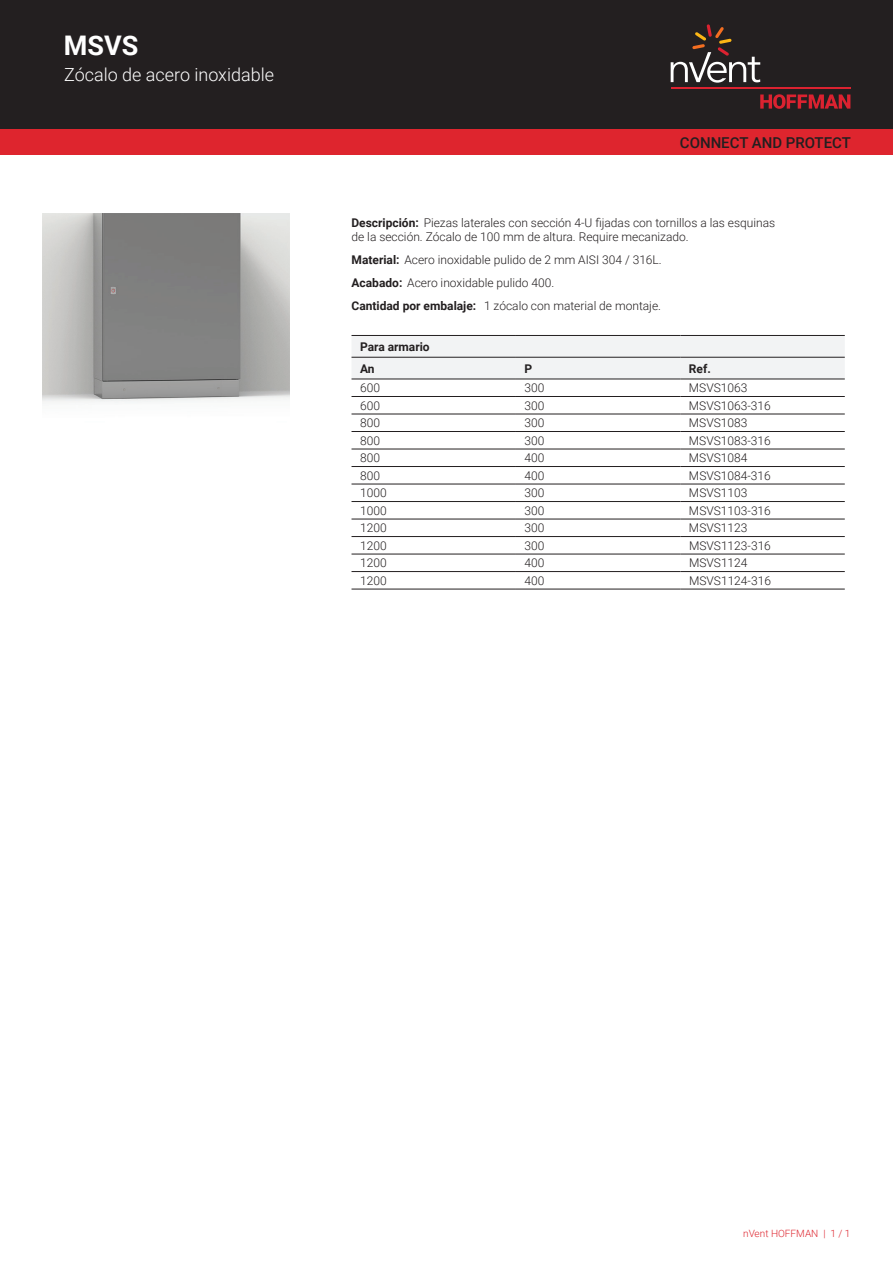
<style>
.page{position:relative;width:893px;height:1263px;background:#fff}
.page>*{position:absolute;margin:0;border:0;box-sizing:border-box;transform-origin:0 0}
.t1{font:700 27px "Roboto";color:#fff}
.t2{font:300 18px "Roboto";color:#fff}
.t3{font:500 15px "Roboto";color:#231f20}
.t4{font:300 12px/23px "Roboto";color:#231f20}
.t5{font:700 12px/21.8px "Roboto";color:#231f20}
.t6{font:300 10.05px "Roboto";color:#de252e}
.s1{font-weight:700}
</style>
<div class="page">
<div style="left:0;top:0;width:893px;height:129px;background:#231f20"></div>
<svg style="left:760px;top:94px;width:90px;height:15px"></svg>
<hr style="left:671px;top:88px;width:179px;height:1px;background:#db2230">
<svg style="left:671px;top:24px;width:89px;height:59px"></svg>
<div style="left:0;top:129px;width:893px;height:26px;background:#de252e"></div>
<div style="left:351px;top:336px;width:494px;height:43px;background:#f2f3f4"></div>
<hr style="left:351px;top:335px;width:165px;height:1px;background:#231f20">
<hr style="left:516px;top:335px;width:164px;height:1px;background:#231f20">
<hr style="left:680px;top:335px;width:165px;height:1px;background:#231f20">
<hr style="left:351px;top:396px;width:165px;height:1px;background:#231f20">
<hr style="left:516px;top:396px;width:164px;height:1px;background:#231f20">
<hr style="left:680px;top:396px;width:165px;height:1px;background:#231f20">
<hr style="left:351px;top:414px;width:165px;height:1px;background:#231f20">
<hr style="left:516px;top:414px;width:164px;height:1px;background:#231f20">
<hr style="left:680px;top:414px;width:165px;height:1px;background:#231f20">
<hr style="left:351px;top:431px;width:165px;height:1px;background:#231f20">
<hr style="left:516px;top:431px;width:164px;height:1px;background:#231f20">
<hr style="left:680px;top:431px;width:165px;height:1px;background:#231f20">
<hr style="left:351px;top:449px;width:165px;height:1px;background:#231f20">
<hr style="left:516px;top:449px;width:164px;height:1px;background:#231f20">
<hr style="left:680px;top:449px;width:165px;height:1px;background:#231f20">
<hr style="left:351px;top:466px;width:165px;height:1px;background:#231f20">
<hr style="left:516px;top:466px;width:164px;height:1px;background:#231f20">
<hr style="left:680px;top:466px;width:165px;height:1px;background:#231f20">
<hr style="left:351px;top:484px;width:165px;height:1px;background:#231f20">
<hr style="left:516px;top:484px;width:164px;height:1px;background:#231f20">
<hr style="left:680px;top:484px;width:165px;height:1px;background:#231f20">
<hr style="left:351px;top:501px;width:165px;height:1px;background:#231f20">
<hr style="left:516px;top:501px;width:164px;height:1px;background:#231f20">
<hr style="left:680px;top:501px;width:165px;height:1px;background:#231f20">
<hr style="left:351px;top:519px;width:165px;height:1px;background:#231f20">
<hr style="left:516px;top:519px;width:164px;height:1px;background:#231f20">
<hr style="left:680px;top:519px;width:165px;height:1px;background:#231f20">
<hr style="left:351px;top:536px;width:165px;height:1px;background:#231f20">
<hr style="left:516px;top:536px;width:164px;height:1px;background:#231f20">
<hr style="left:680px;top:536px;width:165px;height:1px;background:#231f20">
<hr style="left:351px;top:554px;width:165px;height:1px;background:#231f20">
<hr style="left:516px;top:554px;width:164px;height:1px;background:#231f20">
<hr style="left:680px;top:554px;width:165px;height:1px;background:#231f20">
<hr style="left:351px;top:571px;width:165px;height:1px;background:#231f20">
<hr style="left:516px;top:571px;width:164px;height:1px;background:#231f20">
<hr style="left:680px;top:571px;width:165px;height:1px;background:#231f20">
<hr style="left:351px;top:589px;width:165px;height:1px;background:#231f20">
<hr style="left:516px;top:589px;width:164px;height:1px;background:#231f20">
<hr style="left:680px;top:589px;width:165px;height:1px;background:#231f20">
<hr style="left:351px;top:357px;width:165px;height:1px;background:#231f20">
<hr style="left:516px;top:357px;width:164px;height:1px;background:#231f20">
<hr style="left:680px;top:357px;width:165px;height:1px;background:#231f20">
<hr style="left:351px;top:379px;width:165px;height:1px;background:#231f20">
<hr style="left:516px;top:379px;width:164px;height:1px;background:#231f20">
<hr style="left:680px;top:379px;width:165px;height:1px;background:#231f20">
<img style="left:43px;top:213px;width:246px;height:190px">
<h1 class="t1" style="left:64px;top:27px;width:76px">MSVS</h1>
<h2 class="t2" style="left:64px;top:62px;width:211px">Zócalo de acero inoxidable</h2>
<p class="t3" style="left:680px;top:132px;width:173px">CONNECT AND PROTECT</p>
<p class="t4" style="left:351px;top:215px;width:425px;line-height:14.4px"><span class="s1">Descripción:</span> Piezas laterales con sección 4-U fijadas con tornillos a las esquinas de la sección. Zócalo de 100 mm de altura. Require mecanizado.</p>
<p class="t4" style="left:351px;top:248px;width:312px"><span class="s1">Material:</span> Acero inoxidable pulido de 2 mm AISI 304 / 316L.<br><span class="s1">Acabado:</span> Acero inoxidable pulido 400.<br><span class="s1">Cantidad por embalaje:</span> 1 zócalo con material de montaje.</p>
<p class="t5" style="left:360px;top:335px;width:71px">Para armario<br>An</p>
<p class="t5" style="left:524px;top:357px;width:9px">P</p>
<p class="t5" style="left:689px;top:357px;width:23px">Ref.</p>
<p class="t4" style="left:360px;top:376px;width:21px">600</p>
<p class="t4" style="left:524px;top:376px;width:21px">300</p>
<p class="t4" style="left:689px;top:376px;width:60px">MSVS1063</p>
<p class="t4" style="left:360px;top:394px;width:21px">600</p>
<p class="t4" style="left:524px;top:394px;width:21px">300</p>
<p class="t4" style="left:689px;top:394px;width:83px">MSVS1063-316</p>
<p class="t4" style="left:360px;top:411px;width:21px">800</p>
<p class="t4" style="left:524px;top:411px;width:21px">300</p>
<p class="t4" style="left:689px;top:411px;width:60px">MSVS1083</p>
<p class="t4" style="left:360px;top:429px;width:21px">800</p>
<p class="t4" style="left:524px;top:429px;width:21px">300</p>
<p class="t4" style="left:689px;top:429px;width:83px">MSVS1083-316</p>
<p class="t4" style="left:360px;top:446px;width:21px">800</p>
<p class="t4" style="left:524px;top:446px;width:21px">400</p>
<p class="t4" style="left:689px;top:446px;width:60px">MSVS1084</p>
<p class="t4" style="left:360px;top:464px;width:21px">800</p>
<p class="t4" style="left:524px;top:464px;width:21px">400</p>
<p class="t4" style="left:689px;top:464px;width:83px">MSVS1084-316</p>
<p class="t4" style="left:360px;top:481px;width:28px">1000</p>
<p class="t4" style="left:524px;top:481px;width:21px">300</p>
<p class="t4" style="left:689px;top:481px;width:60px">MSVS1103</p>
<p class="t4" style="left:360px;top:499px;width:28px">1000</p>
<p class="t4" style="left:525px;top:499px;width:21px">300</p>
<p class="t4" style="left:689px;top:499px;width:83px">MSVS1103-316</p>
<p class="t4" style="left:360px;top:516px;width:28px">1200</p>
<p class="t4" style="left:525px;top:516px;width:21px">300</p>
<p class="t4" style="left:689px;top:516px;width:60px">MSVS1123</p>
<p class="t4" style="left:360px;top:534px;width:28px">1200</p>
<p class="t4" style="left:525px;top:534px;width:21px">300</p>
<p class="t4" style="left:689px;top:534px;width:83px">MSVS1123-316</p>
<p class="t4" style="left:360px;top:551px;width:28px">1200</p>
<p class="t4" style="left:525px;top:551px;width:21px">400</p>
<p class="t4" style="left:689px;top:551px;width:60px">MSVS1124</p>
<p class="t4" style="left:360px;top:569px;width:28px">1200</p>
<p class="t4" style="left:525px;top:569px;width:21px">400</p>
<p class="t4" style="left:689px;top:569px;width:83px">MSVS1124-316</p>
<p class="t6" style="left:743px;top:1226px;width:109px">nVent HOFFMAN | 1 / 1</p>
</div>
